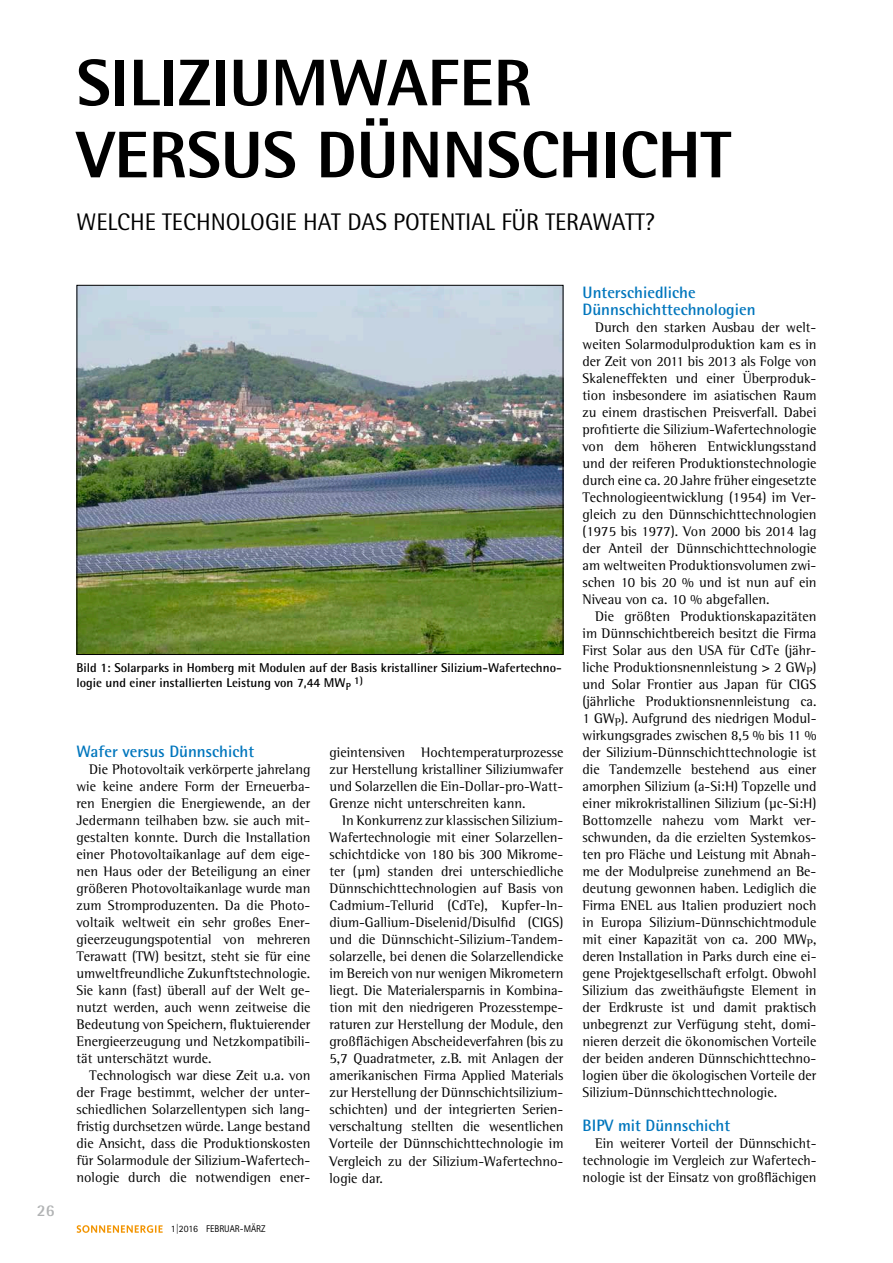
<style>
.page{position:relative;width:893px;height:1263px;background:#fff}
.page>*{position:absolute;margin:0;border:0;box-sizing:border-box;transform-origin:0 0}
.t1{font:800 66px/72px "Rotis Semi Sans Std";color:#000}
.t2{font:24px "Rotis Semi Sans Std";color:#000}
.t3{font:700 16.5px/17px "Rotis Semi Sans Std";color:#0076bd}
.t4{font:700 16.5px "Rotis Semi Sans Std";color:#b1b3b4}
.t5{font:14.25px/17px "Rotis Semi Serif Std";color:#000;text-align:justify}
.t6{font:700 12.75px/15px "Rotis Semi Sans Std";color:#000}
.t7{font:700 10.2px "Rotis Semi Sans Std";color:#000}
.t8{font:9.75px "Rotis Sans Serif Std";color:#000}
</style>
<div class="page">
<svg style="left:77px;top:1225px;width:86px;height:8px"></svg>
<img style="left:79px;top:287px;width:482px;height:366px">
<h1 class="t1" style="left:77px;top:46px;width:656px">SILIZIUMWAFER<br>VERSUS DÜNNSCHICHT</h1>
<h2 class="t2" style="left:77px;top:207px;width:580px">WELCHE TECHNOLOGIE HAT DAS POTENTIAL FÜR TERAWATT?</h2>
<p class="t4" style="left:37px;top:1200px;width:19px">26</p>
<p class="t6" style="left:77px;top:660px;width:487px">Bild 1: Solarparks in Homberg mit Modulen auf der Basis kristalliner Silizium-Wafertechno&shy;logie und einer installierten Leistung von 7,44 MW<sub>P</sub></p>
<p class="t7" style="left:354px;top:674px;width:10px">1)</p>
<p class="t3" style="left:77px;top:743px;width:179px">Wafer versus Dünnschicht</p>
<p class="t5" style="left:77px;top:761px;width:235px;text-indent:13px">Die Photovoltaik verkörperte jahrelang wie keine andere Form der Erneuerba&shy;ren Energien die Energiewende, an der Jedermann teilhaben bzw. sie auch mit&shy;gestalten konnte. Durch die Installation einer Photovoltaikanlage auf dem eige&shy;nen Haus oder der Beteiligung an einer größeren Photovoltaikanlage wurde man zum Stromproduzenten. Da die Photo&shy;voltaik weltweit ein sehr großes Ener&shy;gieerzeugungspotential von mehreren Terawatt (TW) besitzt, steht sie für eine umweltfreundliche Zukunftstechnologie.<br>Sie kann (fast) überall auf der Welt ge&shy;nutzt werden, auch wenn zeitweise die Bedeutung von Speichern, fluktuierender Energieerzeugung und Netzkompatibili&shy;tät unterschätzt wurde.</p>
<p class="t5" style="left:77px;top:1067px;width:235px;text-indent:13px">Technologisch war diese Zeit u.a. von der Frage bestimmt, welcher der unter&shy;schiedlichen Solarzellentypen sich lang&shy;fristig durchsetzen würde. Lange bestand die Ansicht, dass die Produktionskosten für Solarmodule der Silizium-Wafertech&shy;nologie durch die notwendigen ener-</p>
<p class="t8" style="left:171px;top:1223px;width:96px">1|2016 FEBRUAR-MÄRZ</p>
<p class="t5" style="left:330px;top:744px;width:235px">gieintensiven Hochtemperaturprozesse zur Herstellung kristalliner Siliziumwafer und Solarzellen die Ein-Dollar-pro-Watt-Grenze nicht unterschreiten kann.</p>
<p class="t5" style="left:330px;top:812px;width:235px;text-indent:13px">In Konkurrenz zur klassischen Silizium-Wafertechnologie mit einer Solarzellen&shy;schichtdicke von 180 bis 300 Mikrome&shy;ter (µm) standen drei unterschiedliche Dünnschichttechnologien auf Basis von Cadmium-Tellurid (CdTe), Kupfer-In&shy;dium-Gallium-Diselenid/Disulfid (CIGS) und die Dünnschicht-Silizium-Tandem&shy;solarzelle, bei denen die Solarzellendicke im Bereich von nur wenigen Mikrometern liegt. Die Materialersparnis in Kombina&shy;tion mit den niedrigeren Prozesstempe&shy;raturen zur Herstellung der Module, den großflächigen Abscheideverfahren (bis zu 5,7 Quadratmeter, z.B. mit Anlagen der amerikanischen Firma Applied Materials zur Herstellung der Dünnschichtsilizium&shy;schichten) und der integrierten Serien&shy;verschaltung stellten die wesentlichen Vorteile der Dünnschichttechnologie im Vergleich zu der Silizium-Wafertechno&shy;logie dar.</p>
<p class="t3" style="left:583px;top:283px;width:175px">Unterschiedliche<br>Dünnschichttechnologien</p>
<p class="t5" style="left:583px;top:318px;width:235px;text-indent:13px">Durch den starken Ausbau der welt&shy;weiten Solarmodulproduktion kam es in der Zeit von 2011 bis 2013 als Folge von Skaleneffekten und einer Überproduk&shy;tion insbesondere im asiatischen Raum zu einem drastischen Preisverfall. Dabei profitierte die Silizium-Wafertechnologie von dem höheren Entwicklungsstand und der reiferen Produktionstechnologie durch eine ca. 20 Jahre früher eingesetzte Technologieentwicklung (1954) im Ver&shy;gleich zu den Dünnschichttechnologien (1975 bis 1977). Von 2000 bis 2014 lag der Anteil der Dünnschichttechnologie am weltweiten Produktionsvolumen zwi&shy;schen 10 bis 20 % und ist nun auf ein Niveau von ca. 10 % abgefallen.</p>
<p class="t5" style="left:583px;top:608px;width:235px;text-indent:13px">Die größten Produktionskapazitäten im Dünnschichtbereich besitzt die Firma First Solar aus den USA für CdTe (jähr&shy;liche Produktionsnennleistung &gt; 2 GW<sub>P</sub>) und Solar Frontier aus Japan für CIGS (jährliche Produktionsnennleistung ca.<br>1 GW<sub>P</sub>). Aufgrund des niedrigen Modul&shy;wirkungsgrades zwischen 8,5 % bis 11 % der Silizium-Dünnschichttechnologie ist die Tandemzelle bestehend aus einer amorphen Silizium (a-Si:H) Topzelle und einer mikrokristallinen Silizium (µc-Si:H)<br>Bottomzelle nahezu vom Markt ver&shy;schwunden, da die erzielten Systemkos&shy;ten pro Fläche und Leistung mit Abnah&shy;me der Modulpreise zunehmend an Be&shy;deutung gewonnen haben. Lediglich die Firma ENEL aus Italien produziert noch in Europa Silizium-Dünnschichtmodule mit einer Kapazität von ca. 200 MW<sub>P</sub>, deren Installation in Parks durch eine ei&shy;gene Projektgesellschaft erfolgt. Obwohl Silizium das zweithäufigste Element in der Erdkruste ist und damit praktisch unbegrenzt zur Verfügung steht, domi&shy;nieren derzeit die ökonomischen Vorteile der beiden anderen Dünnschichttechno&shy;logien über die ökologischen Vorteile der Silizium-Dünnschichttechnologie.</p>
<p class="t3" style="left:583px;top:1117px;width:149px">BIPV mit Dünnschicht</p>
<p class="t5" style="left:583px;top:1135px;width:235px;text-indent:13px">Ein weiterer Vorteil der Dünnschicht&shy;technologie im Vergleich zur Wafertech&shy;nologie ist der Einsatz von großflächigen</p>
</div>
